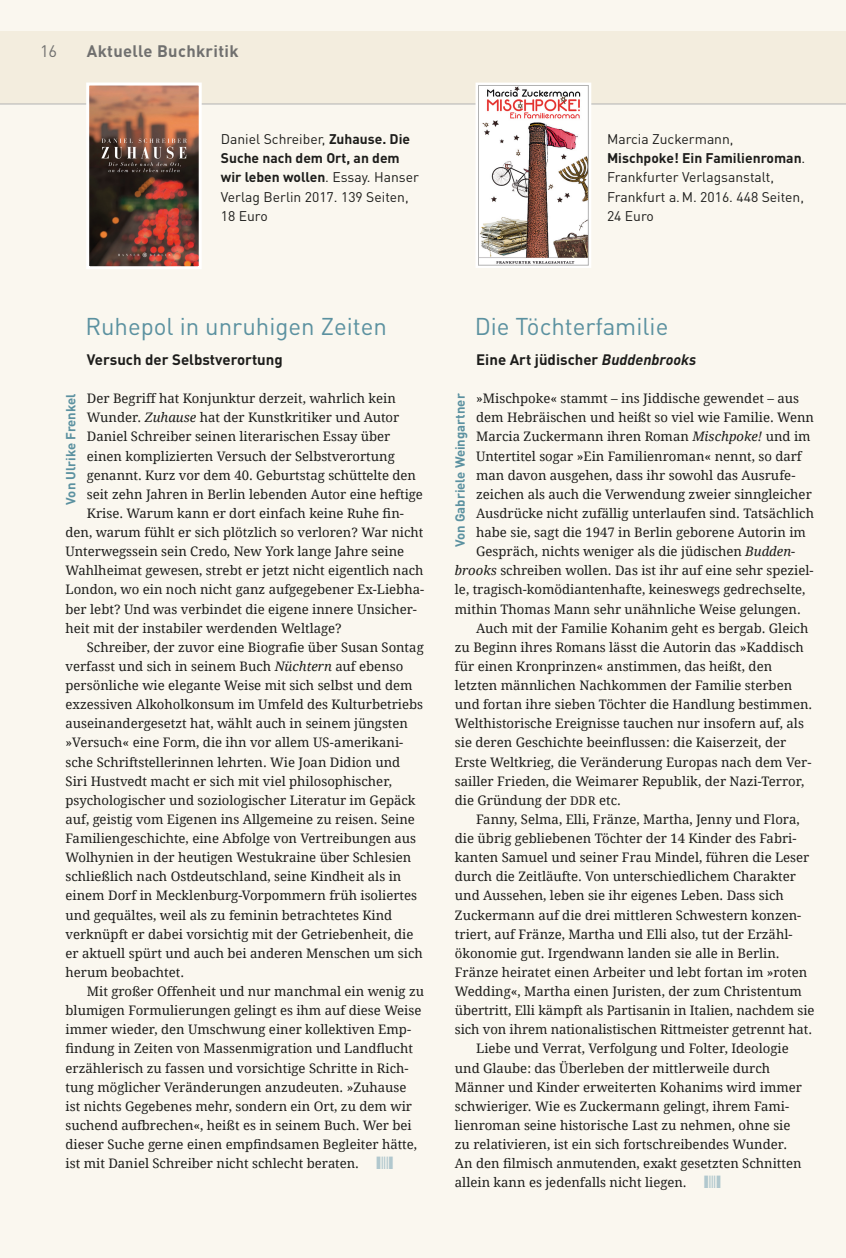
<style>
.page{position:relative;width:846px;height:1258px;background:#fff}
.page>*{position:absolute;margin:0;border:0;box-sizing:border-box;transform-origin:0 0}
.t1{font:24px "DINOT";color:#5b91a0}
.t2{font:700 16.5px "DINOT";letter-spacing:.02em;color:#70706f}
.t3{font:16.5px "DINOT";color:#70706f}
.t4{font:700 15px "DINOT";color:#1d1d1b}
.t5{font:13.8px/19px "DINOT";color:#1d1d1b}
.t6{font:13.2px "Droid Serif";color:#1d1d1b}
.t7{font:700 13.2px "DINOT";color:#5b91a0}
.s1{font-weight:700}
.s2{font-style:italic}
.s3{font-size:12px}
</style>
<div class="page">
<div style="left:0;top:0;width:845px;height:1258px;background:#faf7ef"></div>
<div style="left:0;top:32px;width:845px;height:72px;background:#f3edde"></div>
<hr style="left:0;top:104px;width:845px;height:1px;background:#b2b2b2">
<img style="left:90px;top:87px;width:108px;height:178px">
<div style="left:86px;top:83px;width:116px;height:186px;border:3px solid #fff"></div>
<img style="left:480px;top:87px;width:106px;height:176px">
<div style="left:475px;top:83px;width:116px;height:185px;border:3px solid #fff"></div>
<div style="left:478px;top:85px;width:110px;height:180px;border:1px solid #b2b2b2"></div>
<p class="t3" style="left:40px;top:40px;width:19px">16</p>
<p class="t2" style="left:87px;top:40px;width:153px">Aktuelle Buchkritik</p>
<p class="t5" style="left:221px;top:129px;width:200px">Daniel Schreiber, <span class="s1">Zuhause. Die<br>Suche nach dem Ort, an dem wir leben wollen</span>. Essay. Hanser<br>Verlag Berlin 2017. 139 Seiten,<br>18 Euro</p>
<p class="t5" style="left:607px;top:129px;width:200px">Marcia Zuckermann,<br><span class="s1">Mischpoke! Ein Familienroman</span>.<br>Frankfurter Verlagsanstalt,<br>Frankfurt a.M. 2016. 448 Seiten,<br>24 Euro</p>
<h1 class="t1" style="left:85px;top:310px;width:303px">Ruhepol in unruhigen Zeiten</h1>
<p class="t4" style="left:87px;top:349px;width:197px">Versuch der Selbstverortung</p>
<p class="t6" style="left:87px;top:390px;width:310px">Der Begriff hat Konjunktur derzeit, wahrlich kein</p>
<p class="t6" style="left:87px;top:409px;width:314px">Wunder. <span class="s2">Zuhause</span> hat der Kunstkritiker und Autor</p>
<p class="t6" style="left:87px;top:428px;width:305px">Daniel Schreiber seinen literarischen Essay über</p>
<p class="t6" style="left:87px;top:448px;width:309px">einen komplizierten Versuch der Selbstverortung</p>
<p class="t6" style="left:87px;top:467px;width:331px">genannt. Kurz vor dem 40. Geburtstag schüttelte den</p>
<p class="t6" style="left:87px;top:486px;width:337px">seit zehn Jahren in Berlin lebenden Autor eine heftige</p>
<p class="t6" style="left:87px;top:505px;width:318px">Krise. Warum kann er dort einfach keine Ruhe fin-</p>
<p class="t6" style="left:66px;top:524px;width:359px">den, warum fühlt er sich plötzlich so verloren? War nicht</p>
<p class="t6" style="left:66px;top:543px;width:340px">Unterwegssein sein Credo, New York lange Jahre seine</p>
<p class="t6" style="left:66px;top:562px;width:359px">Wahlheimat gewesen, strebt er jetzt nicht eigentlich nach</p>
<p class="t6" style="left:66px;top:581px;width:360px">London, wo ein noch nicht ganz aufgegebener Ex-Liebha-</p>
<p class="t6" style="left:66px;top:601px;width:353px">ber lebt? Und was verbindet die eigene innere Unsicher-</p>
<p class="t6" style="left:66px;top:620px;width:277px">heit mit der instabiler werdenden Weltlage?</p>
<p class="t6" style="left:87px;top:639px;width:338px">Schreiber, der zuvor eine Biografie über Susan Sontag</p>
<p class="t6" style="left:66px;top:658px;width:339px">verfasst und sich in seinem Buch <span class="s2">Nüchtern</span> auf ebenso</p>
<p class="t6" style="left:66px;top:677px;width:348px">persönliche wie elegante Weise mit sich selbst und dem</p>
<p class="t6" style="left:66px;top:696px;width:359px">exzessiven Alkoholkonsum im Umfeld des Kulturbetriebs</p>
<p class="t6" style="left:66px;top:715px;width:344px">auseinandergesetzt hat, wählt auch in seinem jüngsten</p>
<p class="t6" style="left:66px;top:734px;width:339px">»Versuch« eine Form, die ihn vor allem US-amerikani-</p>
<p class="t6" style="left:66px;top:754px;width:336px">sche Schriftstellerinnen lehrten. Wie Joan Didion und</p>
<p class="t6" style="left:66px;top:773px;width:328px">Siri Hustvedt macht er sich mit viel philosophischer,</p>
<p class="t6" style="left:66px;top:792px;width:351px">psychologischer und soziologischer Literatur im Gepäck</p>
<p class="t6" style="left:66px;top:811px;width:351px">auf, geistig vom Eigenen ins Allgemeine zu reisen. Seine</p>
<p class="t6" style="left:66px;top:830px;width:352px">Familiengeschichte, eine Abfolge von Vertreibungen aus</p>
<p class="t6" style="left:66px;top:849px;width:347px">Wolhynien in der heutigen Westukraine über Schlesien</p>
<p class="t6" style="left:66px;top:868px;width:337px">schließlich nach Ostdeutschland, seine Kindheit als in</p>
<p class="t6" style="left:66px;top:887px;width:353px">einem Dorf in Mecklenburg-Vorpommern früh isoliertes</p>
<p class="t6" style="left:66px;top:906px;width:328px">und gequältes, weil als zu feminin betrachtetes Kind</p>
<p class="t6" style="left:66px;top:926px;width:349px">verknüpft er dabei vorsichtig mit der Getriebenheit, die</p>
<p class="t6" style="left:66px;top:945px;width:358px">er aktuell spürt und auch bei anderen Menschen um sich</p>
<p class="t6" style="left:66px;top:964px;width:120px">herum beobachtet.</p>
<p class="t6" style="left:87px;top:983px;width:339px">Mit großer Offenheit und nur manchmal ein wenig zu</p>
<p class="t6" style="left:66px;top:1002px;width:357px">blumigen Formulierungen gelingt es ihm auf diese Weise</p>
<p class="t6" style="left:66px;top:1021px;width:347px">immer wieder, den Umschwung einer kollektiven Emp-</p>
<p class="t6" style="left:66px;top:1040px;width:349px">findung in Zeiten von Massenmigration und Landflucht</p>
<p class="t6" style="left:66px;top:1059px;width:344px">erzählerisch zu fassen und vorsichtige Schritte in Rich-</p>
<p class="t6" style="left:66px;top:1079px;width:342px">tung möglicher Veränderungen anzudeuten. »Zuhause</p>
<p class="t6" style="left:66px;top:1098px;width:348px">ist nichts Gegebenes mehr, sondern ein Ort, zu dem wir</p>
<p class="t6" style="left:66px;top:1117px;width:347px">suchend aufbrechen«, heißt es in seinem Buch. Wer bei</p>
<p class="t6" style="left:66px;top:1136px;width:353px">dieser Suche gerne einen empfindsamen Begleiter hätte,</p>
<p class="t6" style="left:66px;top:1155px;width:295px">ist mit Daniel Schreiber nicht schlecht beraten.</p>
<p class="t7" style="left:62px;top:505px;width:113px;rotate:-90deg">Von Ulrike Frenkel</p>
<h1 class="t1" style="left:474px;top:310px;width:195px">Die Töchterfamilie</h1>
<p class="t4" style="left:476px;top:349px;width:221px">Eine Art jüdischer <span class="s2">Buddenbrooks</span></p>
<p class="t6" style="left:476px;top:390px;width:324px">»Mischpoke« stammt – ins Jiddische gewendet – aus</p>
<p class="t6" style="left:476px;top:409px;width:339px">dem Hebräischen und heißt so viel wie Familie. Wenn</p>
<p class="t6" style="left:476px;top:428px;width:336px">Marcia Zuckermann ihren Roman <span class="s2">Mischpoke!</span> und im</p>
<p class="t6" style="left:476px;top:448px;width:327px">Untertitel sogar »Ein Familienroman« nennt, so darf</p>
<p class="t6" style="left:476px;top:467px;width:321px">man davon ausgehen, dass ihr sowohl das Ausrufe-</p>
<p class="t6" style="left:476px;top:486px;width:337px">zeichen als auch die Verwendung zweier sinngleicher</p>
<p class="t6" style="left:476px;top:505px;width:339px">Ausdrücke nicht zufällig unterlaufen sind. Tatsächlich</p>
<p class="t6" style="left:476px;top:524px;width:331px">habe sie, sagt die 1947 in Berlin geborene Autorin im</p>
<p class="t6" style="left:476px;top:543px;width:320px">Gespräch, nichts weniger als die jüdischen <span class="s2">Budden-</span></p>
<p class="t6" style="left:455px;top:562px;width:360px"><span class="s2">brooks</span> schreiben wollen. Das ist ihr auf eine sehr speziel-</p>
<p class="t6" style="left:455px;top:581px;width:352px">le, tragisch-komödiantenhafte, keineswegs gedrechselte,</p>
<p class="t6" style="left:455px;top:601px;width:347px">mithin Thomas Mann sehr unähnliche Weise gelungen.</p>
<p class="t6" style="left:476px;top:620px;width:333px">Auch mit der Familie Kohanim geht es bergab. Gleich</p>
<p class="t6" style="left:455px;top:639px;width:350px">zu Beginn ihres Romans lässt die Autorin das »Kaddisch</p>
<p class="t6" style="left:455px;top:658px;width:319px">für einen Kronprinzen« anstimmen, das heißt, den</p>
<p class="t6" style="left:455px;top:677px;width:339px">letzten männlichen Nachkommen der Familie sterben</p>
<p class="t6" style="left:455px;top:696px;width:359px">und fortan ihre sieben Töchter die Handlung bestimmen.</p>
<p class="t6" style="left:455px;top:715px;width:350px">Welthistorische Ereignisse tauchen nur insofern auf, als</p>
<p class="t6" style="left:455px;top:734px;width:333px">sie deren Geschichte beeinflussen: die Kaiserzeit, der</p>
<p class="t6" style="left:455px;top:754px;width:358px">Erste Weltkrieg, die Veränderung Europas nach dem Ver-</p>
<p class="t6" style="left:455px;top:773px;width:351px">sailler Frieden, die Weimarer Republik, der Nazi-Terror,</p>
<p class="t6" style="left:455px;top:792px;width:167px">die Gründung der <span class="s3">DDR</span> etc.</p>
<p class="t6" style="left:476px;top:811px;width:325px">Fanny, Selma, Elli, Fränze, Martha, Jenny und Flora,</p>
<p class="t6" style="left:455px;top:830px;width:343px">die übrig gebliebenen Töchter der 14 Kinder des Fabri-</p>
<p class="t6" style="left:455px;top:849px;width:356px">kanten Samuel und seiner Frau Mindel, führen die Leser</p>
<p class="t6" style="left:455px;top:868px;width:342px">durch die Zeitläufte. Von unterschiedlichem Charakter</p>
<p class="t6" style="left:455px;top:887px;width:330px">und Aussehen, leben sie ihr eigenes Leben. Dass sich</p>
<p class="t6" style="left:455px;top:907px;width:348px">Zuckermann auf die drei mittleren Schwestern konzen-</p>
<p class="t6" style="left:455px;top:926px;width:339px">triert, auf Fränze, Martha und Elli also, tut der Erzähl-</p>
<p class="t6" style="left:455px;top:945px;width:326px">ökonomie gut. Irgendwann landen sie alle in Berlin.</p>
<p class="t6" style="left:455px;top:964px;width:354px">Fränze heiratet einen Arbeiter und lebt fortan im »roten</p>
<p class="t6" style="left:455px;top:983px;width:348px">Wedding«, Martha einen Juristen, der zum Christentum</p>
<p class="t6" style="left:455px;top:1002px;width:361px">übertritt, Elli kämpft als Partisanin in Italien, nachdem sie</p>
<p class="t6" style="left:455px;top:1021px;width:358px">sich von ihrem nationalistischen Rittmeister getrennt hat.</p>
<p class="t6" style="left:476px;top:1040px;width:314px">Liebe und Verrat, Verfolgung und Folter, Ideologie</p>
<p class="t6" style="left:455px;top:1060px;width:317px">und Glaube: das Überleben der mittlerweile durch</p>
<p class="t6" style="left:455px;top:1079px;width:348px">Männer und Kinder erweiterten Kohanims wird immer</p>
<p class="t6" style="left:455px;top:1098px;width:336px">schwieriger. Wie es Zuckermann gelingt, ihrem Fami-</p>
<p class="t6" style="left:455px;top:1117px;width:337px">lienroman seine historische Last zu nehmen, ohne sie</p>
<p class="t6" style="left:455px;top:1136px;width:333px">zu relativieren, ist ein sich fortschreibendes Wunder.</p>
<p class="t6" style="left:455px;top:1155px;width:348px">An den filmisch anmutenden, exakt gesetzten Schnitten</p>
<p class="t6" style="left:455px;top:1174px;width:233px">allein kann es jedenfalls nicht liegen.</p>
<p class="t7" style="left:451px;top:547px;width:155px;rotate:-90deg">Von Gabriele Weingartner</p>
</div>
